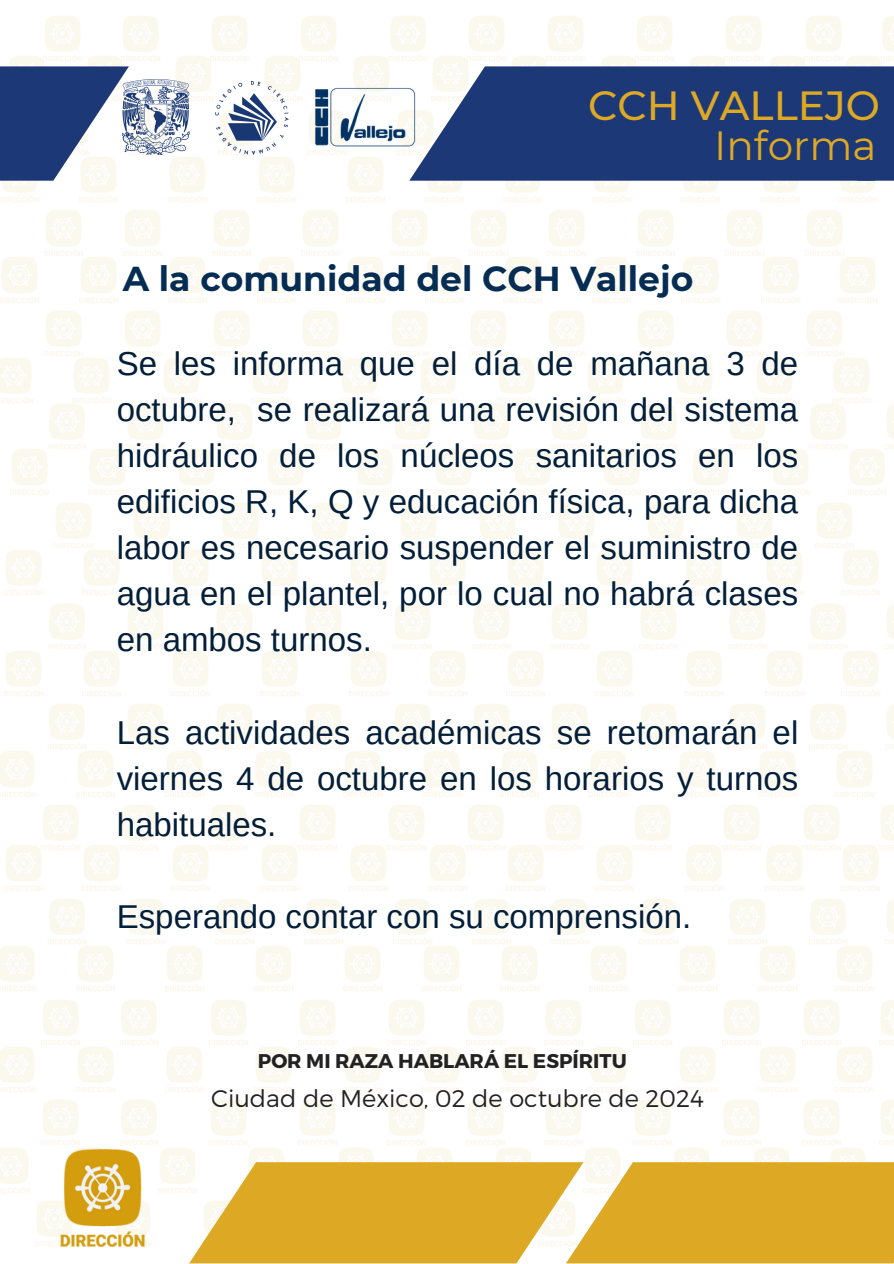
<style>
.page{position:relative;width:894px;height:1264px;background:#fff}
.page>*{position:absolute;margin:0;border:0;box-sizing:border-box;transform-origin:0 0}
.t1{font:500 40.65px "Montserrat";color:#dda925}
.t2{font:40.65px "Montserrat";color:#dda925}
.t3{font:700 34.5px "Montserrat";color:#052c53}
.t4{font:33px/46.2px "Arimo";color:#031e39;text-align:justify}
.t5{font:300 24px "Montserrat";color:#222}
.t6{font:700 19.8px "Montserrat";color:#222}
</style>
<div class="page">
<img style="left:9px;top:56px;width:135px;height:24px">
<img style="left:154px;top:56px;width:59px;height:45px">
<img style="left:197px;top:154px;width:80px;height:11px">
<img style="left:129px;top:154px;width:59px;height:11px">
<img style="left:22px;top:16px;width:159px;height:55px">
<img style="left:190px;top:16px;width:80px;height:55px">
<svg style="left:409px;top:66px;width:484px;height:115px;fill:#1c3877"></svg>
<svg style="left:0;top:66px;width:129px;height:115px;fill:#1c3877"></svg>
<svg style="left:189px;top:1162px;width:704px;height:101px"></svg>
<img style="left:123px;top:80px;width:66px;height:74px">
<img style="left:215px;top:81px;width:73px;height:73px">
<img style="left:315px;top:88px;width:100px;height:59px">
<img style="left:16px;top:1131px;width:173px;height:117px">
<p class="t1" style="left:588px;top:80px;width:293px">CCH VALLEJO</p>
<p class="t2" style="left:714px;top:120px;width:164px">Informa</p>
<p class="t3" style="left:123px;top:257px;width:572px">A la comunidad del CCH Vallejo</p>
<p class="t4" style="left:117px;top:340px;width:683px">Se les informa que el día de mañana 3 de octubre, se realizará una revisión del sistema hidráulico de los núcleos sanitarios en los edificios R, K, Q y educación física, para dicha labor es necesario suspender el suministro de agua en el plantel, por lo cual no habrá clases en ambos turnos.</p>
<p class="t4" style="left:117px;top:709px;width:683px">Las actividades académicas se retomarán el viernes 4 de octubre en los horarios y turnos habituales.</p>
<p class="t4" style="left:117px;top:893px;width:576px">Esperando contar con su comprensión.</p>
<p class="t6" style="left:258px;top:1048px;width:370px">POR MI RAZA HABLARÁ EL ESPÍRITU</p>
<p class="t5" style="left:211px;top:1082px;width:494px">Ciudad de México, 02 de octubre de 2024</p>
</div>
